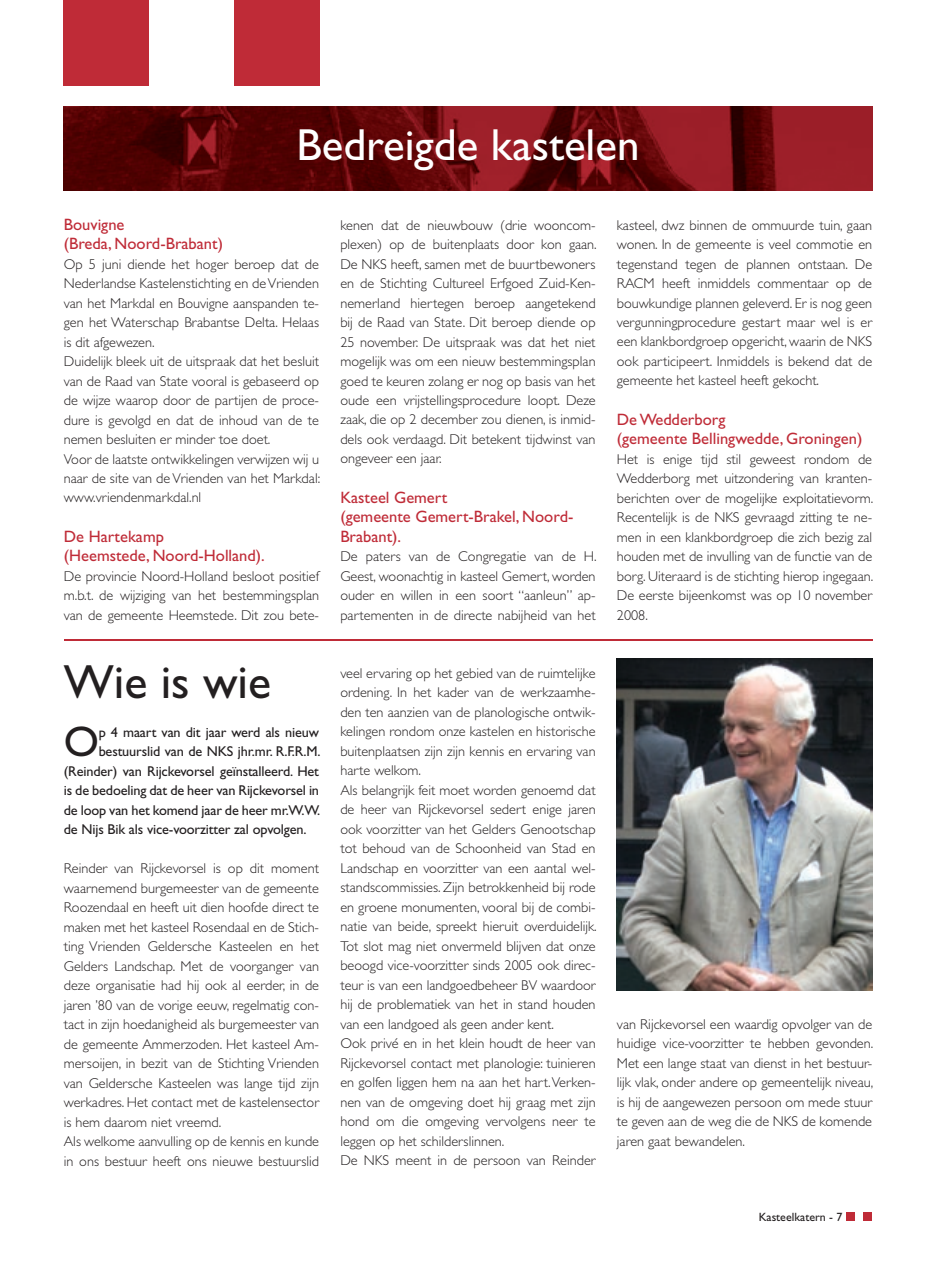
<style>
.page{position:relative;width:936px;height:1263px;background:#fff}
.page>*{position:absolute;margin:0;border:0;box-sizing:border-box;transform-origin:0 0}
.t1{font:48px "Gill Sans";color:#231f20}
.t2{font:45px "Gill Sans";color:#fff}
.t3{font:42.9px "Gill Sans";color:#231f20}
.t4{font:16.5px/19.5px "Gill Sans";color:#bf2b37}
.t5{font:300 14.25px/19.5px "Gill Sans";color:#231f20;text-align:justify}
.t6{font:14.25px "Gill Sans";letter-spacing:-.01em;color:#231f20}
.t7{font:12px "Gill Sans";color:#231f20}
</style>
<div class="page">
<div style="left:846px;top:1212px;width:9px;height:9px;background:#bf2b37"></div>
<div style="left:863px;top:1212px;width:9px;height:9px;background:#bf2b37"></div>
<div style="left:234px;top:0;width:85px;height:85px;background:#bf2b37"></div>
<div style="left:64px;top:0;width:85px;height:85px;background:#bf2b37"></div>
<img style="left:64px;top:106px;width:808px;height:85px">
<img style="left:617px;top:658px;width:255px;height:332px">
<hr style="left:64px;top:639px;width:808px;height:2px;background:#bf2b37">
<h2 class="t2" style="left:296px;top:119px;width:344px">Bedreigde kastelen</h2>
<p class="t4" style="left:64px;top:214px;width:161px">Bouvigne<br>(Breda, Noord-Brabant)</p>
<p class="t5" style="left:64px;top:254px;width:258px;text-align:left">Op 5 juni diende het hoger beroep dat de Nederlandse Kastelenstichting en de Vrienden van het Markdal en Bouvigne aanspanden te&shy;gen het Waterschap Brabantse Delta. Helaas is dit afgewezen.<br>Duidelijk bleek uit de uitspraak dat het besluit van de Raad van State vooral is gebaseerd op de wijze waarop door de partijen de proce&shy;dure is gevolgd en dat de inhoud van de te nemen besluiten er minder toe doet.<br>Voor de laatste ontwikkelingen verwijzen wij u naar de site van de Vrienden van het Markdal: www.vriendenmarkdal.nl</p>
<p class="t4" style="left:64px;top:526px;width:202px">De Hartekamp<br>(Heemstede, Noord-Holland).</p>
<p class="t5" style="left:64px;top:566px;width:257px">De provincie Noord-Holland besloot positief m.b.t. de wijziging van het bestemmingsplan van de gemeente Heemstede. Dit zou bete-</p>
<h1 class="t1" style="left:64px;top:654px;width:209px">Wie is wie</h1>
<h3 class="t3" style="left:64px;top:717px;width:37px">O</h3>
<p class="t6" style="left:99px;top:724px;width:222px">p 4 maart van dit jaar werd als nieuw</p>
<p class="t6" style="left:99px;top:743px;width:223px">bestuurslid van de NKS jhr.mr. R.F.R.M.</p>
<p class="t6" style="left:64px;top:763px;width:257px">(Reinder) van Rijckevorsel geïnstalleerd. Het</p>
<p class="t6" style="left:64px;top:782px;width:257px">is de bedoeling dat de heer van Rijckevorsel in</p>
<p class="t6" style="left:64px;top:801px;width:258px">de loop van het komend jaar de heer mr.W.W.</p>
<p class="t6" style="left:64px;top:821px;width:244px">de Nijs Bik als vice-voorzitter zal opvolgen.</p>
<p class="t5" style="left:64px;top:859px;width:257px;text-align:left">Reinder van Rijckevorsel is op dit moment waarnemend burgemeester van de gemeente Roozendaal en heeft uit dien hoofde direct te maken met het kasteel Rosendaal en de Stich&shy;ting Vrienden Geldersche Kasteelen en het Gelders Landschap. Met de voorganger van deze organisatie had hij ook al eerder, in de jaren ’80 van de vorige eeuw, regelmatig con&shy;tact in zijn hoedanigheid als burgemeester van de gemeente Ammerzoden. Het kasteel Am&shy;mersoijen, in bezit van de Stichting Vrienden van Geldersche Kasteelen was lange tijd zijn werkadres. Het contact met de kastelensector is hem daarom niet vreemd.<br>Als welkome aanvulling op de kennis en kunde in ons bestuur heeft ons nieuwe bestuurslid</p>
<p class="t5" style="left:340px;top:215px;width:258px">kenen dat de nieuwbouw (drie wooncom&shy;plexen) op de buitenplaats door kon gaan.<br>De NKS heeft, samen met de buurtbewoners en de Stichting Cultureel Erfgoed Zuid-Ken&shy;nemerland hiertegen beroep aangetekend bij de Raad van State. Dit beroep diende op 25 november. De uitspraak was dat het niet mogelijk was om een nieuw bestemmingsplan goed te keuren zolang er nog op basis van het oude een vrijstellingsprocedure loopt. Deze zaak, die op 2 december zou dienen, is inmid&shy;dels ook verdaagd. Dit betekent tijdwinst van ongeveer een jaar.</p>
<p class="t4" style="left:340px;top:487px;width:234px">Kasteel Gemert<br>(gemeente Gemert-Brakel, Noord-<br>Brabant).</p>
<p class="t5" style="left:340px;top:547px;width:258px">De paters van de Congregatie van de H.<br>Geest, woonachtig in kasteel Gemert, worden ouder en willen in een soort “aanleun” ap&shy;partementen in de directe nabijheid van het</p>
<p class="t5" style="left:340px;top:664px;width:258px;text-align:left">veel ervaring op het gebied van de ruimtelijke ordening. In het kader van de werkzaamhe&shy;den ten aanzien van de planologische ontwik&shy;kelingen rondom onze kastelen en historische buitenplaatsen zijn zijn kennis en ervaring van harte welkom.<br>Als belangrijk feit moet worden genoemd dat de heer van Rijckevorsel sedert enige jaren ook voorzitter van het Gelders Genootschap tot behoud van de Schoonheid van Stad en Landschap en voorzitter van een aantal wel&shy;standscommissies. Zijn betrokkenheid bij rode en groene monumenten, vooral bij de combi&shy;natie van beide, spreekt hieruit overduidelijk.<br>Tot slot mag niet onvermeld blijven dat onze beoogd vice-voorzitter sinds 2005 ook direc&shy;teur is van een landgoedbeheer BV waardoor hij de problematiek van het in stand houden van een landgoed als geen ander kent.<br>Ook privé en in het klein houdt de heer van Rijckevorsel contact met planologie: tuinieren en golfen liggen hem na aan het hart. Verken&shy;nen van de omgeving doet hij graag met zijn hond om die omgeving vervolgens neer te leggen op het schilderslinnen.<br>De NKS meent in de persoon van Reinder</p>
<p class="t5" style="left:617px;top:215px;width:257px">kasteel, dwz binnen de ommuurde tuin, gaan wonen. In de gemeente is veel commotie en tegenstand tegen de plannen ontstaan. De RACM heeft inmiddels commentaar op de bouwkundige plannen geleverd. Er is nog geen vergunningprocedure gestart maar wel is er een klankbordgroep opgericht, waarin de NKS ook participeert. Inmiddels is bekend dat de gemeente het kasteel heeft gekocht.</p>
<p class="t4" style="left:617px;top:409px;width:247px">De Wedderborg<br>(gemeente Bellingwedde, Groningen)</p>
<p class="t5" style="left:617px;top:449px;width:258px">Het is enige tijd stil geweest rondom de Wedderborg met uitzondering van kranten&shy;berichten over de mogelijke exploitatievorm.<br>Recentelijk is de NKS gevraagd zitting te ne&shy;men in een klankbordgroep die zich bezig zal houden met de invulling van de functie van de borg. Uiteraard is de stichting hierop ingegaan.<br>De eerste bijeenkomst was op 10 november 2008.</p>
<p class="t5" style="left:617px;top:1014px;width:258px">van Rijckevorsel een waardig opvolger van de huidige vice-voorzitter te hebben gevonden.<br>Met een lange staat van dienst in het bestuur&shy;lijk vlak, onder andere op gemeentelijk niveau, is hij de aangewezen persoon om mede stuur te geven aan de weg die de NKS de komende jaren gaat bewandelen.</p>
<p class="t7" style="left:758px;top:1210px;width:85px">Kasteelkatern - 7</p>
</div>
